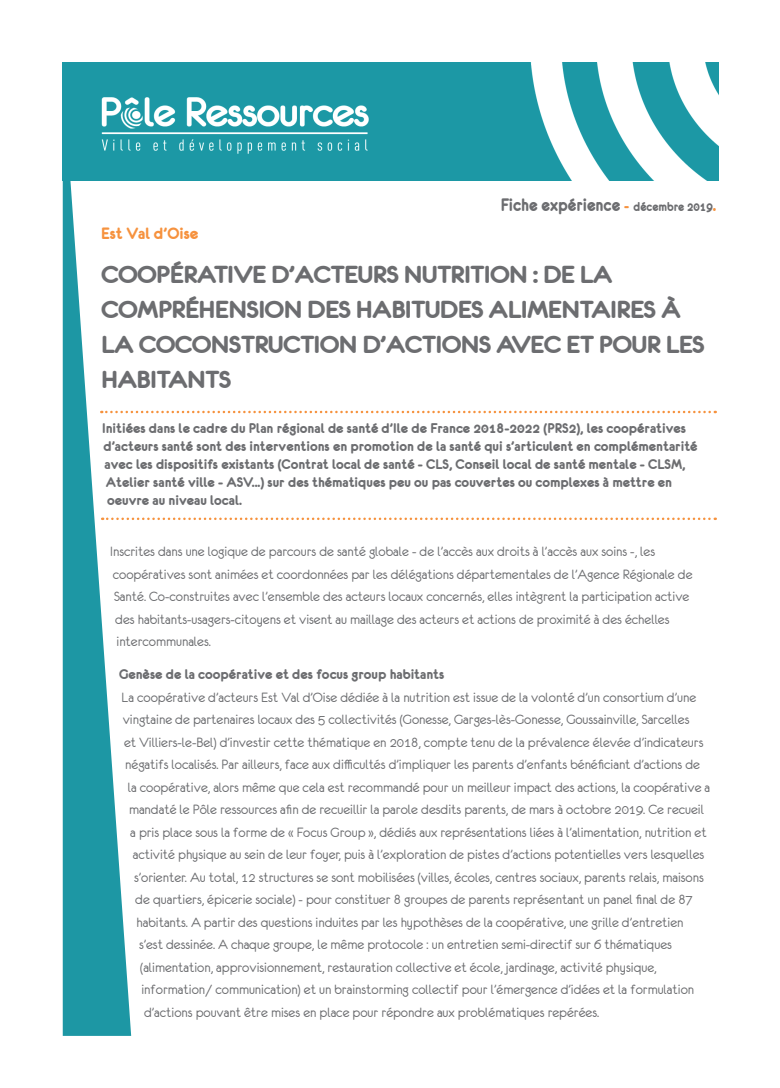
<style>
.page{position:relative;width:780px;height:1088px;background:#fff}
.page>*{position:absolute;margin:0;border:0;box-sizing:border-box;transform-origin:0 0}
.t1{font:26.25px/35px "Eurofurencebold";letter-spacing:-.025em;color:#6c6d70;scale:1.1 1}
.t2{font:19.25px "Eurofurencebold";color:#6c6d70;scale:.91 1}
.t3{font:17.5px "Eurofurencebold";color:#f6923e}
.t4{font:15px/22.5px "Eurofurenceregular";color:#6c6d70}
.t5{font:15px/18px "Eurofurencebold";color:#6c6d70}
.s1{font-size:16.5px;color:#f6923e}
.s2{font-size:13.75px}
.s3{color:#f6923e}
</style>
<div class="page">
<svg style="left:131px;top:517px;width:584px;height:3px"></svg>
<svg style="left:131px;top:411px;width:584px;height:2px"></svg>
<svg style="left:63px;top:180px;width:68px;height:856px;fill:#1d97a4"></svg>
<img style="left:63px;top:63px;width:655px;height:117px">
<p class="t2" style="left:500px;top:195px;width:238px">Fiche expérience <span class="s1">-</span> <span class="s2">décembre 2019</span><span class="s3">.</span></p>
<p class="t3" style="left:101px;top:224px;width:99px">Est Val d’Oise</p>
<h1 class="t1" style="left:101px;top:257px;width:550px">COOPÉRATIVE D’ACTEURS NUTRITION : DE LA COMPRÉHENSION DES HABITUDES ALIMENTAIRES À LA COCONSTRUCTION D’ACTIONS AVEC ET POUR LES HABITANTS</h1>
<p class="t5" style="left:102px;top:419px;width:597px">Initiées dans le cadre du Plan régional de santé d’Ile de France 2018-2022 (PRS2), les coopératives d’acteurs santé sont des interventions en promotion de la santé qui s’articulent en complémentarité avec les dispositifs existants (Contrat local de santé - CLS, Conseil local de santé mentale - CLSM, Atelier santé ville - ASV...) sur des thématiques peu ou pas couvertes ou complexes à mettre en oeuvre au niveau local.</p>
<p class="t4" style="left:110px;top:540px;width:583px">Inscrites dans une logique de parcours de santé globale - de l’accès aux droits à l’accès aux soins -, les coopératives sont animées et coordonnées par les délégations départementales de l’Agence Régionale de Santé. Co-construites avec l’ensemble des acteurs locaux concernés, elles intègrent la participation active des habitants-usagers-citoyens et visent au maillage des acteurs et actions de proximité à des échelles intercommunales.</p>
<p class="t5" style="left:119px;top:665px;width:327px">Genèse de la coopérative et des focus group habitants</p>
<p class="t4" style="left:121px;top:686px;width:576px">La coopérative d’acteurs Est Val d’Oise dédiée à la nutrition est issue de la volonté d’un consortium d’une</p>
<p class="t4" style="left:123px;top:708px;width:568px">vingtaine de partenaires locaux des 5 collectivités (Gonesse, Garges-lès-Gonesse, Goussainville, Sarcelles</p>
<p class="t4" style="left:124px;top:731px;width:581px">et Villiers-le-Bel) d’investir cette thématique en 2018, compte tenu de la prévalence élevée d’indicateurs</p>
<p class="t4" style="left:125px;top:753px;width:576px">négatifs localisés. Par ailleurs, face aux difficultés d’impliquer les parents d’enfants bénéficiant d’actions de</p>
<p class="t4" style="left:128px;top:776px;width:584px">la coopérative, alors même que cela est recommandé pour un meilleur impact des actions, la coopérative a</p>
<p class="t4" style="left:129px;top:798px;width:576px">mandaté le Pôle ressources afin de recueillir la parole desdits parents, de mars à octobre 2019. Ce recueil</p>
<p class="t4" style="left:130px;top:821px;width:578px">a pris place sous la forme de « Focus Group », dédiés aux représentations liées à l’alimentation, nutrition et</p>
<p class="t4" style="left:133px;top:843px;width:573px">activité physique au sein de leur foyer, puis à l’exploration de pistes d’actions potentielles vers lesquelles</p>
<p class="t4" style="left:134px;top:866px;width:571px">s’orienter. Au total, 12 structures se sont mobilisées (villes, écoles, centres sociaux, parents relais, maisons</p>
<p class="t4" style="left:135px;top:888px;width:559px">de quartiers, épicerie sociale) - pour constituer 8 groupes de parents représentant un panel final de 87</p>
<p class="t4" style="left:136px;top:911px;width:548px">habitants. A partir des questions induites par les hypothèses de la coopérative, une grille d’entretien</p>
<p class="t4" style="left:139px;top:933px;width:534px">s’est dessinée. A chaque groupe, le même protocole : un entretien semi-directif sur 6 thématiques</p>
<p class="t4" style="left:140px;top:956px;width:518px">(alimentation, approvisionnement, restauration collective et école, jardinage, activité physique,</p>
<p class="t4" style="left:141px;top:978px;width:554px">information/ communication) et un brainstorming collectif pour l’émergence d’idées et la formulation</p>
<p class="t4" style="left:144px;top:1001px;width:456px">d’actions pouvant être mises en place pour répondre aux problématiques repérées.</p>
</div>
